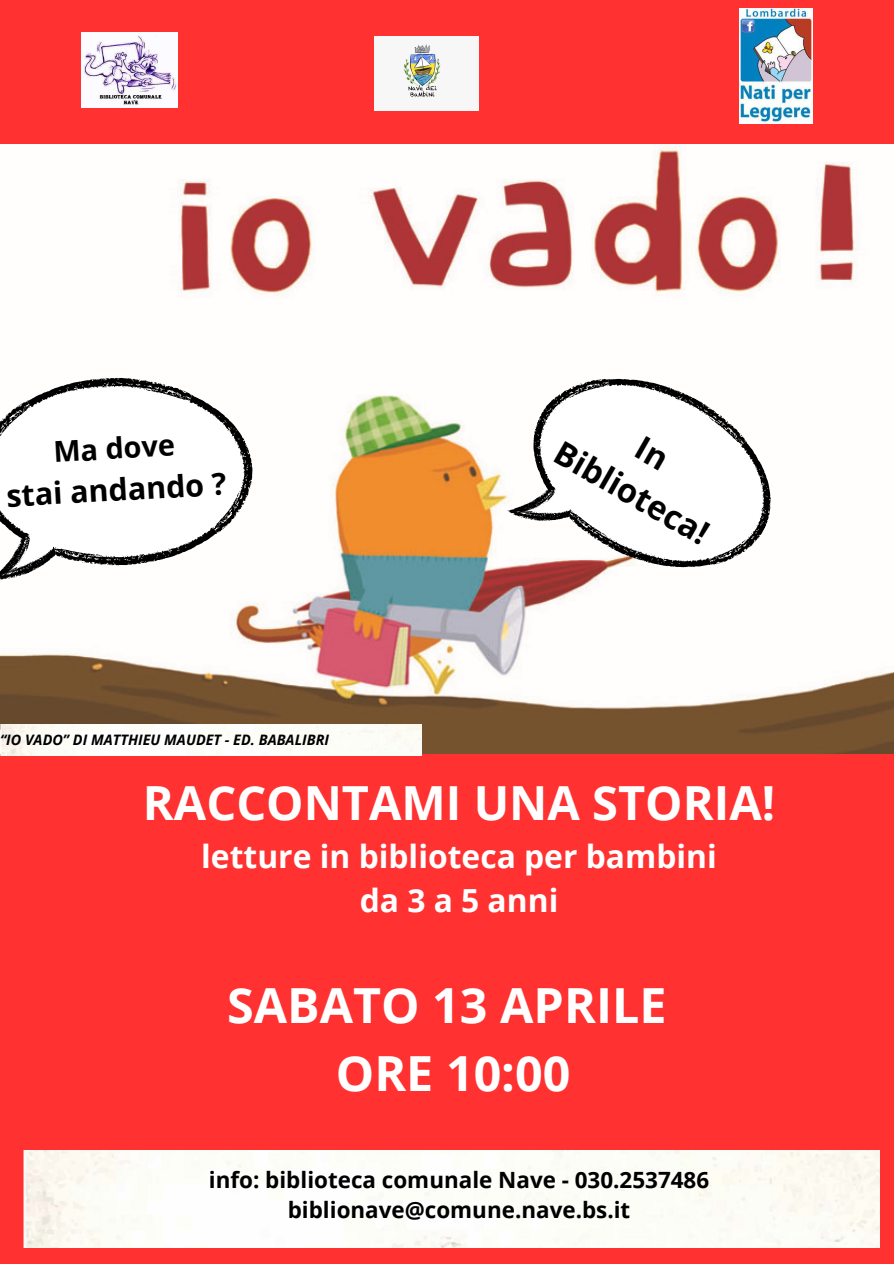
<style>
.page{position:relative;width:894px;height:1264px;background:#fff}
.page>*{position:absolute;margin:0;border:0;box-sizing:border-box;transform-origin:0 0}
.t1{font:700 48.45px/67.5px "Open Sans";color:#fff;text-align:center}
.t2{font:700 46.95px "Open Sans";color:#fff}
.t3{font:700 32.7px "Open Sans";color:#000}
.t4{font:700 31.8px/43.8px "Open Sans";color:#fff;text-align:center}
.t5{font:700 30.45px "Open Sans";color:#000}
.t6{font:700 28.8px "Open Sans";color:#000}
.t7{font:700 22.35px/30.3px "Open Sans";color:#000;text-align:center}
.t8{font:italic 700 14.4px "Open Sans";color:#000}
</style>
<div class="page">
<div style="left:0;top:0;width:893px;height:1263px;background:#ff3131"></div>
<img style="left:81px;top:33px;width:96px;height:74px">
<img style="left:0;top:144px;width:893px;height:609px">
<div style="left:24px;top:1150px;width:855px;height:97px;background:#fdfdf7"></div>
<svg style="left:0;top:377px;width:252px;height:203px;background:#e7e7e7"></svg>
<img style="left:374px;top:36px;width:104px;height:74px">
<svg style="left:495px;top:340px;width:307px;height:277px;background:#ece8e7"></svg>
<img style="left:739px;top:8px;width:73px;height:115px">
<div style="left:0;top:724px;width:421px;height:31px;background:#fefdf9"></div>
<svg style="left:634px;top:436px;width:33px;height:34px"></svg>
<p class="t6" style="left:52px;top:431px;width:123px;rotate:-3deg">Ma dove</p>
<p class="t5" style="left:5px;top:474px;width:222px;rotate:-3deg">stai andando ?</p>
<p class="t8" style="left:0;top:729px;width:330px">“IO VADO” DI MATTHIEU MAUDET - ED. BABALIBRI</p>
<h2 class="t3" style="left:568px;top:429px;width:173px;rotate:30deg">Biblioteca!</h2>
<p class="t2" style="left:143px;top:769px;width:633px">RACCONTAMI UNA STORIA!</p>
<p class="t4" style="left:201px;top:834px;width:517px">letture in biblioteca per bambini da 3 a 5 anni</p>
<h2 class="t1" style="left:227px;top:970px;width:441px">SABATO 13 APRILE<br>ORE 10:00</h2>
<h1 class="t7" style="left:209px;top:1163px;width:501px">info: biblioteca comunale Nave - 030.2537486 biblionave@comune.nave.bs.it</h1>
</div>
